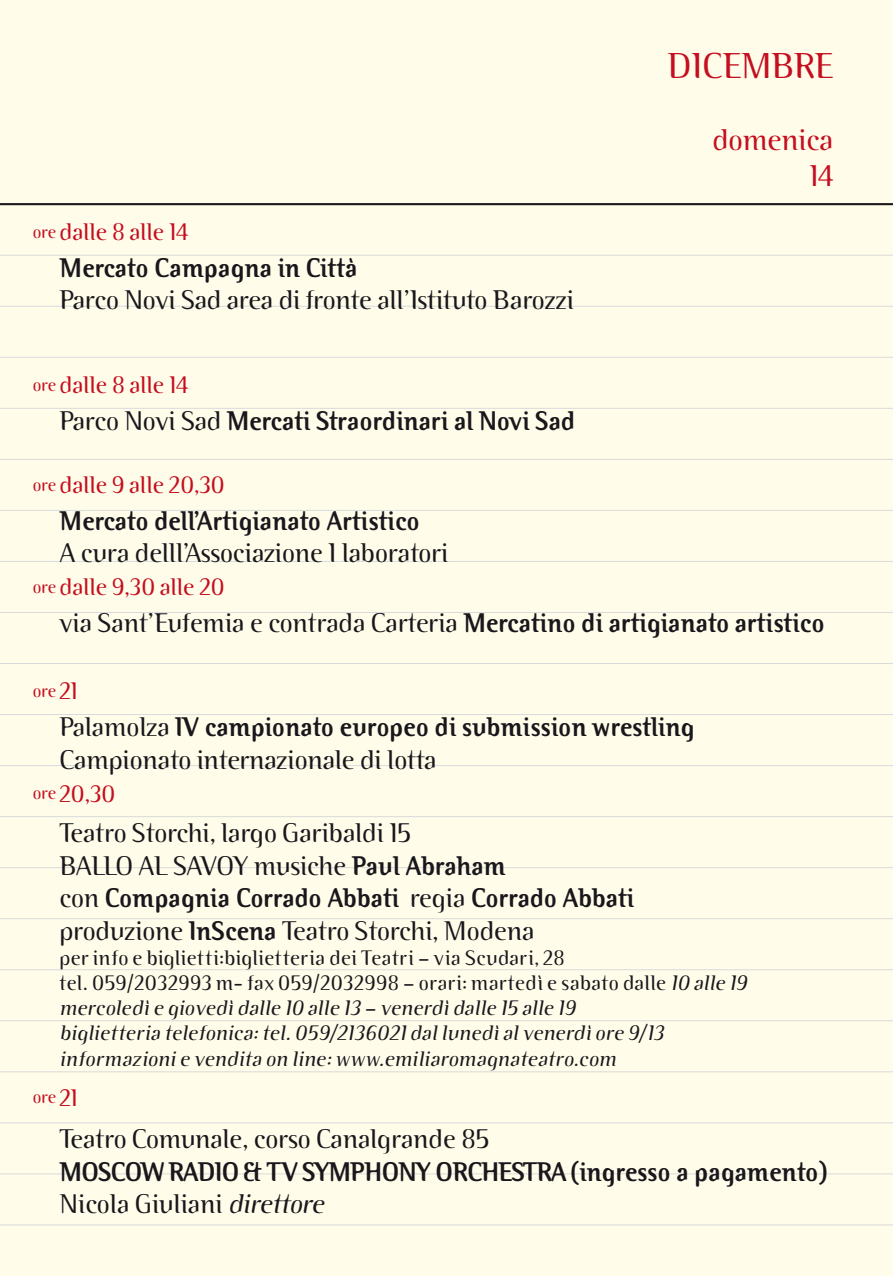
<style>
.page{position:relative;width:893px;height:1276px;background:#fffdea}
.page>*{position:absolute;margin:0;border:0;box-sizing:border-box;transform-origin:0 0}
.t1{font:300 36px "Binary ITC";color:#c50e1f}
.t2{font:300 30px/36px "Binary ITC";color:#c50e1f;text-align:right}
.t3{font:300 27px/32.4px "Binary ITC";color:#1a171c}
.t4{font:700 27px/32.4px "Binary ITC";letter-spacing:-.02em;color:#1a171c}
.t5{font:700 27px "Binary ITC";color:#1a171c}
.t6{font:300 24px "Binary ITC";color:#c50e1f}
.t7{font:italic 300 21px/25.2px "Binary ITC";letter-spacing:-.195em;color:#1a171c}
.t8{font:300 18px "Binary ITC";color:#c50e1f}
.s1{font-weight:300}
.s2{font-weight:700}
.s3{font-style:normal}
.s4{font-weight:300;font-style:italic}
</style>
<div class="page">
<hr style="left:0;top:203px;width:893px;height:2px;background:#1a171c">
<hr style="left:0;top:255px;width:893px;height:1px;background:#d9dadb">
<hr style="left:0;top:306px;width:893px;height:1px;background:#d9dadb">
<hr style="left:0;top:357px;width:893px;height:1px;background:#d9dadb">
<hr style="left:0;top:408px;width:893px;height:1px;background:#d9dadb">
<hr style="left:0;top:459px;width:893px;height:1px;background:#d9dadb">
<hr style="left:0;top:510px;width:893px;height:1px;background:#d9dadb">
<hr style="left:0;top:561px;width:893px;height:1px;background:#d9dadb">
<hr style="left:0;top:612px;width:893px;height:1px;background:#d9dadb">
<hr style="left:0;top:663px;width:893px;height:1px;background:#d9dadb">
<hr style="left:0;top:714px;width:893px;height:1px;background:#d9dadb">
<hr style="left:0;top:765px;width:893px;height:1px;background:#d9dadb">
<hr style="left:0;top:816px;width:893px;height:1px;background:#d9dadb">
<hr style="left:0;top:867px;width:893px;height:1px;background:#d9dadb">
<hr style="left:0;top:918px;width:893px;height:1px;background:#d9dadb">
<hr style="left:0;top:969px;width:893px;height:1px;background:#d9dadb">
<hr style="left:0;top:1020px;width:893px;height:1px;background:#d9dadb">
<hr style="left:0;top:1071px;width:893px;height:1px;background:#d9dadb">
<hr style="left:0;top:1122px;width:893px;height:1px;background:#d9dadb">
<hr style="left:0;top:1173px;width:893px;height:1px;background:#d9dadb">
<hr style="left:0;top:1224px;width:893px;height:1px;background:#d9dadb">
<h1 class="t1" style="left:668px;top:45px;width:167px">DICEMBRE</h1>
<p class="t6" style="left:60px;top:218px;width:130px">dalle 8 alle 14</p>
<p class="t8" style="left:33px;top:221px;width:25px">ore</p>
<p class="t5" style="left:60px;top:251px;width:300px">Mercato Campagna in Città</p>
<p class="t3" style="left:60px;top:284px;width:516px">Parco Novi Sad area di fronte all’Istituto Barozzi</p>
<p class="t6" style="left:60px;top:371px;width:130px">dalle 8 alle 14</p>
<p class="t8" style="left:33px;top:374px;width:25px">ore</p>
<p class="t4" style="left:60px;top:404px;width:517px"><span class="s1">Parco Novi Sad</span> Mercati Straordinari al Novi Sad</p>
<p class="t6" style="left:60px;top:471px;width:167px">dalle 9 alle 20,30</p>
<p class="t8" style="left:33px;top:474px;width:25px">ore</p>
<p class="t4" style="left:60px;top:504px;width:362px">Mercato dell’Artigianato Artistico</p>
<p class="t3" style="left:60px;top:537px;width:390px">A cura delll’Associazione I laboratori</p>
<p class="t6" style="left:60px;top:573px;width:167px">dalle 9,30 alle 20</p>
<p class="t8" style="left:33px;top:576px;width:25px">ore</p>
<p class="t2" style="left:712px;top:122px;width:122px">domenica<br>14</p>
<p class="t3" style="left:60px;top:606px;width:767px">via Sant’Eufemia e contrada Carteria <span class="s2">Mercatino di artigianato artistico</span></p>
<p class="t6" style="left:60px;top:677px;width:20px">21</p>
<p class="t8" style="left:33px;top:680px;width:25px">ore</p>
<p class="t3" style="left:60px;top:711px;width:637px">Palamolza <span class="s2">IV campionato europeo di submission wrestling<br></span>Campionato internazionale di lotta</p>
<p class="t6" style="left:60px;top:779px;width:57px">20,30</p>
<p class="t8" style="left:33px;top:782px;width:25px">ore</p>
<p class="t3" style="left:60px;top:817px;width:576px">Teatro Storchi, largo Garibaldi 15<br>BALLO AL SAVOY musiche <span class="s2">Paul Abraham<br></span>con <span class="s2">Compagnia Corrado Abbati</span> regia <span class="s2">Corrado Abbati </span>produzione <span class="s2">InScena</span> Teatro Storchi, Modena</p>
<p class="t7" style="left:60px;top:945px;width:693px"><span class="s3">per info e biglietti:biglietteria dei Teatri – via Scudari, 28<br>tel. 059/2032993 m- fax 059/2032998 – orari: martedì e sabato dalle</span> 10 alle 19 mercoledìe giovedìdalle 10 alle 13 – venerdìdalle 15 alle 19<br>biglietteria telefonica:tel.059/2136021dallunedìalvenerdìore 9/13 informazionie vendita on line:www.emiliaromagnateatro.com</p>
<p class="t6" style="left:60px;top:1083px;width:20px">21</p>
<p class="t8" style="left:33px;top:1086px;width:25px">ore</p>
<p class="t3" style="left:60px;top:1123px;width:432px">Teatro Comunale, corso Canalgrande 85</p>
<p class="t4" style="left:60px;top:1155px;width:769px">MOSCOW RADIO &amp; TV SYMPHONY ORCHESTRA (ingresso a pagamento)<br><span class="s1">Nicola Giuliani</span> <span class="s4">direttore</span></p>
</div>
